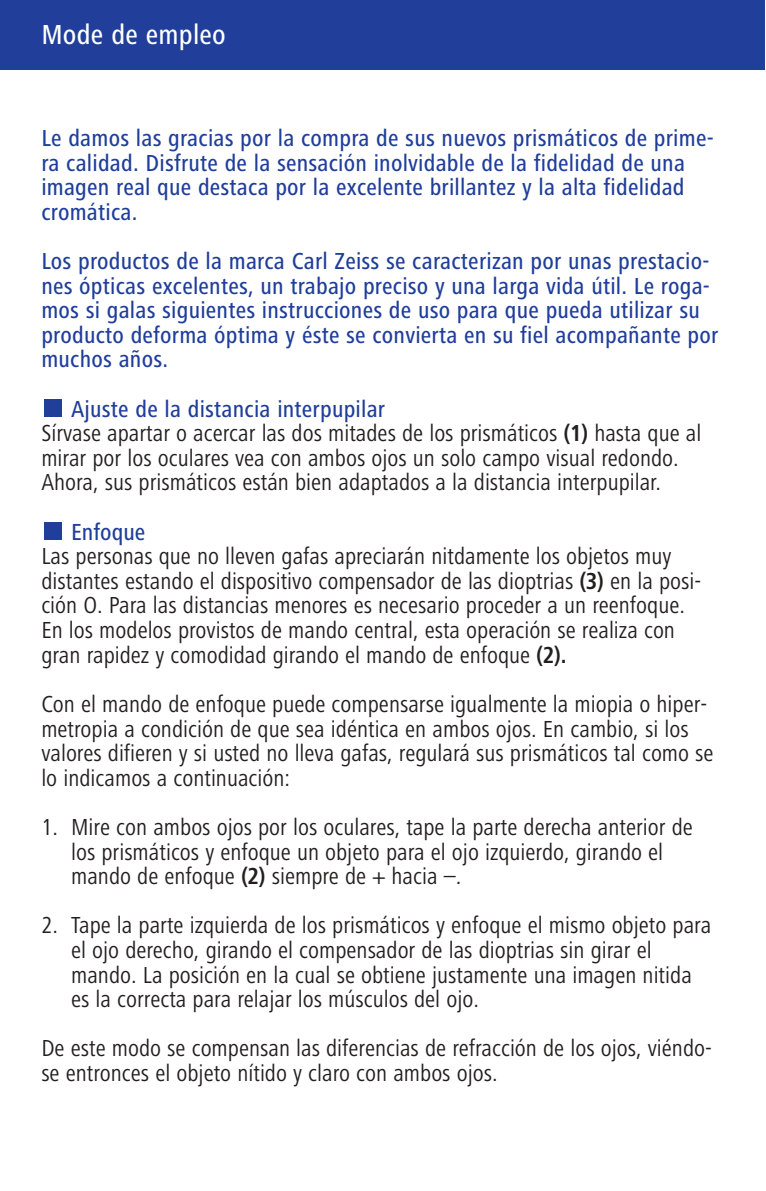
<style>
.page{position:relative;width:766px;height:1191px;background:#fff}
.page>*{position:absolute;margin:0;border:0;box-sizing:border-box;transform-origin:0 0}
.t1{font:500 condensed 28.5px "Frutiger Next LT";letter-spacing:.01em;color:#fff}
.t2{font:condensed 24px/24.6px "Frutiger Next LT";color:#231f1f}
.t3{font:500 condensed 24px/24.6px "Frutiger Next LT";letter-spacing:.01em;color:#203e9a}
.s1{font-weight:500;color:#203e9a}
.s2{font-weight:700}
</style>
<div class="page">
<svg style="left:0;top:0;width:765px;height:540px"></svg>
<p class="t1" style="left:41px;top:24px;width:186px">Mode de empleo</p>
<p class="t3" style="left:41px;top:127px;width:673px">Le damos las gracias por la compra de sus nuevos prismáticos de prime&shy;ra calidad. Disfrute de la sensación inolvidable de la fidelidad de una imagen real que destaca por la excelente brillantez y la alta fidelidad cromática.</p>
<p class="t3" style="left:41px;top:250px;width:678px">Los productos de la marca Carl Zeiss se caracterizan por unas prestacio&shy;nes ópticas excelentes, un trabajo preciso y una larga vida útil. Le roga&shy;mos si galas siguientes instrucciones de uso para que pueda utilizar su producto deforma óptima y éste se convierta en su fiel acompañante por muchos años.</p>
<p class="t2" style="left:41px;top:398px;width:661px;text-indent:30px"><span class="s1">Ajuste de la distancia interpupilar<br></span>Sírvase apartar o acercar las dos mitades de los prismáticos <span class="s2">(1)</span> hasta que al mirar por los oculares vea con ambos ojos un solo campo visual redondo.<br>Ahora, sus prismáticos están bien adaptados a la distancia interpupilar.</p>
<p class="t3" style="left:71px;top:521px;width:76px">Enfoque</p>
<p class="t2" style="left:41px;top:546px;width:661px">Las personas que no lleven gafas apreciarán nitdamente los objetos muy distantes estando el dispositivo compensador de las dioptrias <span class="s2">(3)</span> en la posi&shy;ción O. Para las distancias menores es necesario proceder a un reenfoque.<br>En los modelos provistos de mando central, esta operación se realiza con gran rapidez y comodidad girando el mando de enfoque <span class="s2">(2).</span></p>
<p class="t2" style="left:41px;top:693px;width:673px">Con el mando de enfoque puede compensarse igualmente la miopia o hiper&shy;metropia a condición de que sea idéntica en ambos ojos. En cambio, si los valores difieren y si usted no lleva gafas, regulará sus prismáticos tal como se lo indicamos a continuación:</p>
<p class="t2" style="left:71px;top:816px;width:623px;text-indent:-30px">1. Mire con ambos ojos por los oculares, tape la parte derecha anterior de los prismáticos y enfoque un objeto para el ojo izquierdo, girando el mando de enfoque <span class="s2">(2)</span> siempre de + hacia –.</p>
<p class="t2" style="left:71px;top:915px;width:641px;text-indent:-30px">2. Tape la parte izquierda de los prismáticos y enfoque el mismo objeto para el ojo derecho, girando el compensador de las dioptrias sin girar el mando. La posición en la cual se obtiene justamente una imagen nitida es la correcta para relajar los músculos del ojo.</p>
<p class="t2" style="left:41px;top:1038px;width:671px">De este modo se compensan las diferencias de refracción de los ojos, viéndo&shy;se entronces el objeto nítido y claro con ambos ojos.</p>
</div>
